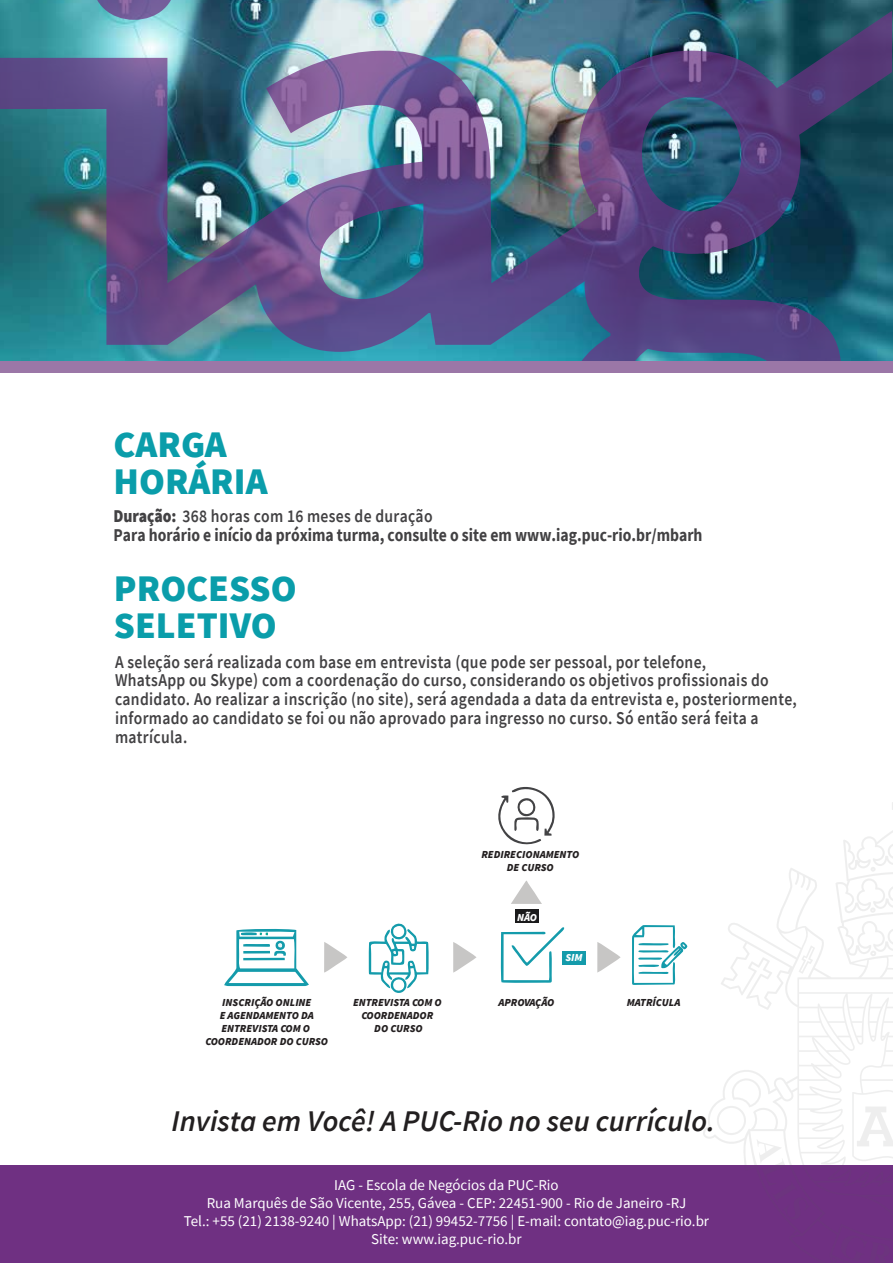
<style>
.page{position:relative;width:893px;height:1263px;background:#fff}
.page>*{position:absolute;margin:0;border:0;box-sizing:border-box;transform-origin:0 0}
.t1{font:900 37.5px/37.5px "Source Sans Pro";color:#0a9daa}
.t2{font:italic 600 30px "Source Sans Pro";color:#221f20}
.t3{font:600 18px/18.8px "Source Sans Pro";letter-spacing:.02em;color:#424143;scale:.87 1}
.t4{font:700 18px/18.8px "Source Sans Pro";color:#424143;scale:.87 1}
.t5{font:15px/18px "Source Sans Pro";color:#fff;text-align:center}
.t6{font:italic 900 10.65px/12.9px "Source Sans Pro";color:#231f20;text-align:center}
.t7{font:italic 900 10.65px "Source Sans Pro";color:#fff}
.s1{font-weight:900}
.s2{font-weight:600}
</style>
<div class="page">
<img style="left:0;top:0;width:891px;height:361px">
<div style="left:0;top:361px;width:893px;height:12px;background:#9b77a7"></div>
<div style="left:0;top:1165px;width:893px;height:98px;background:#6f3082"></div>
<svg style="left:703px;top:802px;width:190px;height:363px"></svg>
<svg style="left:857px;top:1106px;width:36px;height:40px"></svg>
<svg style="left:453px;top:942px;width:23px;height:31px"></svg>
<svg style="left:324px;top:942px;width:23px;height:30px"></svg>
<svg style="left:597px;top:942px;width:24px;height:30px"></svg>
<svg style="left:511px;top:880px;width:31px;height:24px"></svg>
<svg style="left:500px;top:927px;width:64px;height:56px"></svg>
<svg style="left:498px;top:787px;width:57px;height:58px"></svg>
<svg style="left:632px;top:925px;width:55px;height:60px"></svg>
<svg style="left:368px;top:923px;width:61px;height:70px"></svg>
<div style="left:562px;top:951px;width:24px;height:14px;background:#149bab"></div>
<div style="left:515px;top:910px;width:24px;height:13px;background:#1a1a1b"></div>
<svg style="left:224px;top:928px;width:85px;height:58px"></svg>
<h1 class="t1" style="left:114px;top:425px;width:156px">CARGA<br>HORÁRIA</h1>
<p class="t4" style="left:114px;top:507px;width:678px"><span class="s1">Duração:</span> <span class="s2">368 horas com 16 meses de duração<br></span>Para horário e início da próxima turma, consulte o site em www.iag.puc-rio.br/mbarh</p>
<h1 class="t1" style="left:114px;top:569px;width:184px">PROCESSO<br>SELETIVO</h1>
<p class="t3" style="left:115px;top:652px;width:785px">A seleção será realizada com base em entrevista (que pode ser pessoal, por telefone,<br>WhatsApp ou Skype) com a coordenação do curso, considerando os objetivos profissionais do candidato. Ao realizar a inscrição (no site), será agendada a data da entrevista e, posteriormente, informado ao candidato se foi ou não aprovado para ingresso no curso. Só então será feita a matrícula.</p>
<p class="t6" style="left:481px;top:848px;width:99px">REDIRECIONAMENTO<br>DE CURSO</p>
<p class="t7" style="left:517px;top:909px;width:21px">NÃO</p>
<p class="t7" style="left:565px;top:950px;width:19px">SIM</p>
<p class="t6" style="left:206px;top:996px;width:124px">INSCRIÇÃO ONLINE<br>E AGENDAMENTO DA<br>ENTREVISTA COM O<br>COORDENADOR DO CURSO</p>
<p class="t6" style="left:627px;top:996px;width:55px">MATRÍCULA</p>
<p class="t6" style="left:353px;top:996px;width:90px">ENTREVISTA COM O</p>
<p class="t6" style="left:498px;top:996px;width:57px">APROVAÇÃO</p>
<p class="t6" style="left:361px;top:1009px;width:73px">COORDENADOR<br>DO CURSO</p>
<h2 class="t2" style="left:171px;top:1101px;width:545px">Invista em Você! A PUC-Rio no seu currículo.</h2>
<p class="t5" style="left:184px;top:1176px;width:527px">IAG - Escola de Negócios da PUC-Rio<br>Rua Marquês de São Vicente, 255, Gávea - CEP: 22451-900 - Rio de Janeiro -RJ<br>Tel.: +55 (21) 2138-9240 | WhatsApp: (21) 99452-7756 | E-mail: contato@iag.puc-rio.br Site: www.iag.puc-rio.br</p>
</div>
